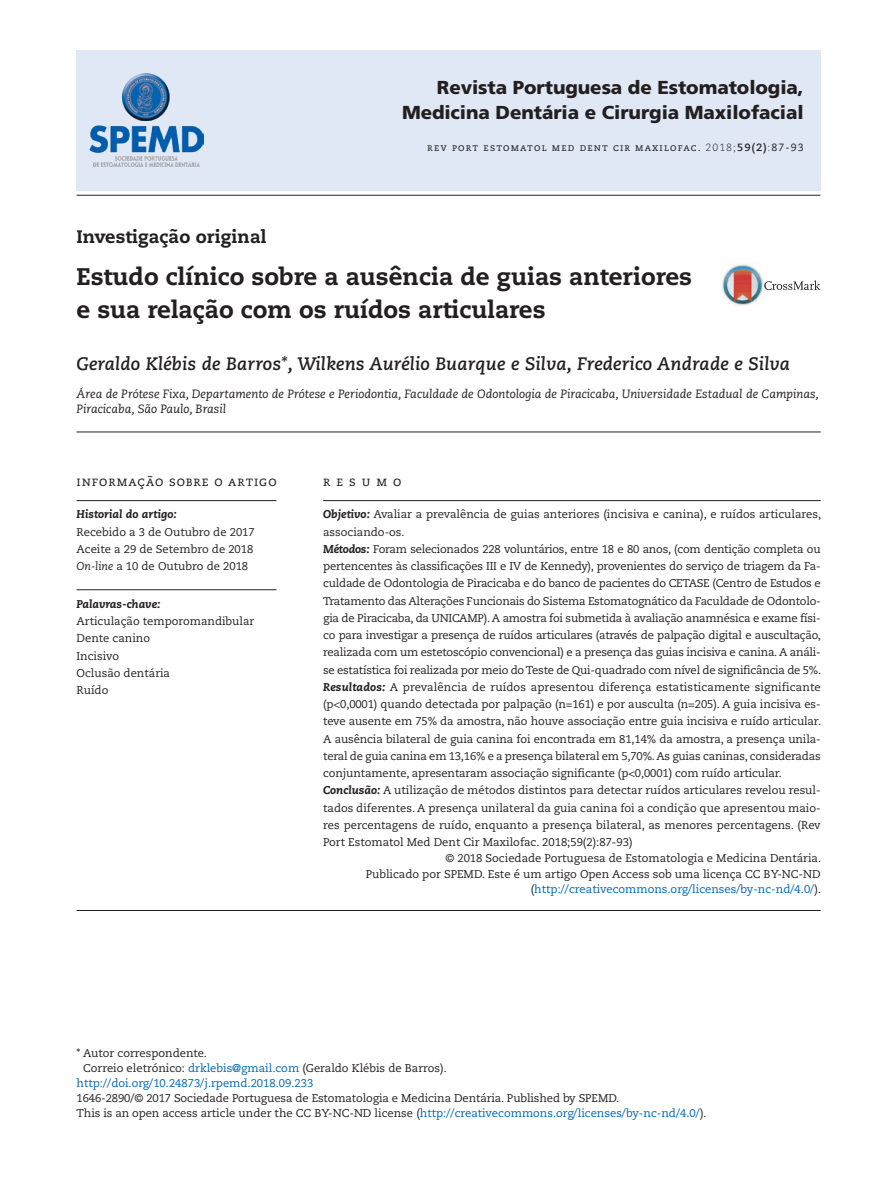
<style>
.page{position:relative;width:893px;height:1191px;background:#fff}
.page>*{position:absolute;margin:0;border:0;box-sizing:border-box;transform-origin:0 0}
.t1{font:800 24px/32.4px "Caecilia LT Std";color:#231f20}
.t2{font:900 18.75px/25.3px "Frutiger LT Std";letter-spacing:-.005em;color:#231f20;text-align:right}
.t3{font:italic 700 18px "Caecilia LT Std";letter-spacing:.01em;color:#231f20}
.t4{font:800 18px "Caecilia LT Std";letter-spacing:.005em;color:#231f20}
.t5{font:13.5px "Caecilia LT Std";letter-spacing:.07em;color:#231f20}
.t6{font:italic 12px/15.8px "Caecilia LT Std";color:#231f20}
.t7{font:11.25px/17.2px "Caecilia LT Std";letter-spacing:-.01em;color:#231f20}
.t8{font:11.25px "Caecilia LT Std";color:#0166b3}
.t9{font:italic 800 11.25px "Caecilia LT Std";color:#231f20}
.t10{font:10.5px "Caecilia LT Std";letter-spacing:.105em;color:#231f20}
.s1{font-weight:300}
.s2{font-weight:700}
.s3{font-style:italic}
.s4{font-weight:800;font-style:italic}
.s5{color:#0166b3}
</style>
<div class="page">
<div style="left:77px;top:50px;width:744px;height:141px;background:#e1e8f5"></div>
<hr style="left:77px;top:432px;width:744px;height:1px;background:#231f20">
<hr style="left:77px;top:910px;width:744px;height:1px;background:#231f20">
<hr style="left:77px;top:500px;width:199px;height:1px;background:#231f20">
<hr style="left:77px;top:589px;width:199px;height:1px;background:#231f20">
<hr style="left:323px;top:500px;width:498px;height:1px;background:#231f20">
<img style="left:722px;top:264px;width:41px;height:42px">
<svg style="left:764px;top:280px;width:56px;height:10px"></svg>
<img style="left:122px;top:73px;width:48px;height:47px">
<img style="left:89px;top:125px;width:115px;height:28px">
<img style="left:93px;top:161px;width:107px;height:6px">
<img style="left:115px;top:156px;width:63px;height:5px">
<hr style="left:77px;top:195px;width:743px;height:1px;background:#231f20">
<h2 class="t2" style="left:402px;top:75px;width:403px">Revista Portuguesa de Estomatologia,<br>Medicina Dentária e Cirurgia Maxilofacial</h2>
<p class="t10" style="left:427px;top:141px;width:378px">rev port estomatol med dent cir maxilofac. <span class="s1">2018;</span><span class="s2">59(2)</span><span class="s1">:</span>87-93</p>
<h3 class="t4" style="left:77px;top:226px;width:191px">Investigação original</h3>
<h1 class="t1" style="left:77px;top:261px;width:617px">Estudo clínico sobre a ausência de guias anteriores e sua relação com os ruídos articulares</h1>
<h3 class="t3" style="left:77px;top:353px;width:715px">Geraldo Klébis de Barros*, Wilkens Aurélio Buarque e Silva, Frederico Andrade e Silva</h3>
<p class="t6" style="left:77px;top:386px;width:744px">Área de Prótese Fixa, Departamento de Prótese e Periodontia, Faculdade de Odontologia de Piracicaba, Universidade Estadual de Campinas,<br>Piracicaba, São Paulo, Brasil</p>
<p class="t5" style="left:77px;top:473px;width:202px">informação sobre o artigo</p>
<p class="t5" style="left:323px;top:473px;width:80px">r e s u m o</p>
<p class="t9" style="left:77px;top:508px;width:102px">Historial do artigo:</p>
<p class="t7" style="left:77px;top:523px;width:180px">Recebido a 3 de Outubro de 2017<br>Aceite a 29 de Setembro de 2018<br><span class="s3">On-line</span> a 10 de Outubro de 2018</p>
<p class="t7" style="left:323px;top:506px;width:499px"><span class="s4">Objetivo:</span> Avaliar a prevalência de guias anteriores (incisiva e canina), e ruídos articulares, associando-os.<br><span class="s4">Métodos:</span> Foram selecionados 228 voluntários, entre 18 e 80 anos, (com dentição completa ou pertencentes às classificações III e IV de Kennedy), provenientes do serviço de triagem da Fa&shy;culdade de Odontologia de Piracicaba e do banco de pacientes do CETASE (Centro de Estudos e Tratamento das Alterações Funcionais do Sistema Estomatognático da Faculdade de Odontolo&shy;gia de Piracicaba, da UNICAMP). A amostra foi submetida à avaliação anamnésica e exame físi&shy;co para investigar a presença de ruídos articulares (através de palpação digital e auscultação, realizada com um estetoscópio convencional) e a presença das guias incisiva e canina. A análi&shy;se estatística foi realizada por meio do Teste de Qui-quadrado com nível de significância de 5%.<br><span class="s4">Resultados:</span> A prevalência de ruídos apresentou diferença estatisticamente significante (p&lt;0,0001) quando detectada por palpação (n=161) e por ausculta (n=205). A guia incisiva es&shy;teve ausente em 75% da amostra, não houve associação entre guia incisiva e ruído articular.<br>A ausência bilateral de guia canina foi encontrada em 81,14% da amostra, a presença unila&shy;teral de guia canina em 13,16% e a presença bilateral em 5,70%. As guias caninas, consideradas conjuntamente, apresentaram associação significante (p&lt;0,0001) com ruído articular.<br><span class="s4">Conclusão:</span> A utilização de métodos distintos para detectar ruídos articulares revelou resul&shy;tados diferentes. A presença unilateral da guia canina foi a condição que apresentou maio&shy;res percentagens de ruído, enquanto a presença bilateral, as menores percentagens. (Rev Port Estomatol Med Dent Cir Maxilofac. 2018;59(2):87-93)</p>
<p class="t7" style="left:366px;top:850px;width:457px;line-height:15.8px;text-align:right">© 2018 Sociedade Portuguesa de Estomatologia e Medicina Dentária.<br>Publicado por SPEMD. Este é um artigo Open Access sob uma licença CC BY-NC-ND (<span class="s5">http://creativecommons.org/licenses/by-nc-nd/4.0/</span>).</p>
<p class="t9" style="left:77px;top:597px;width:85px">Palavras-chave:</p>
<p class="t7" style="left:77px;top:612px;width:179px">Articulação temporomandibular<br>Dente canino<br>Incisivo<br>Oclusão dentária<br>Ruído</p>
<p class="t7" style="left:77px;top:1044px;width:132px">* Autor correspondente.</p>
<p class="t7" style="left:83px;top:1059px;width:365px">Correio eletrónico: <span class="s5">drklebis@gmail.com</span> (Geraldo Klébis de Barros).</p>
<p class="t8" style="left:77px;top:1076px;width:238px">http://doi.org/10.24873/j.rpemd.2018.09.233</p>
<p class="t7" style="left:77px;top:1090px;width:632px;line-height:14.9px">1646-2890/© 2017 Sociedade Portuguesa de Estomatologia e Medicina Dentária. Published by SPEMD.<br>This is an open access article under the CC BY-NC-ND license (<span class="s5">http://creativecommons.org/licenses/by-nc-nd/4.0/</span>).</p>
</div>
